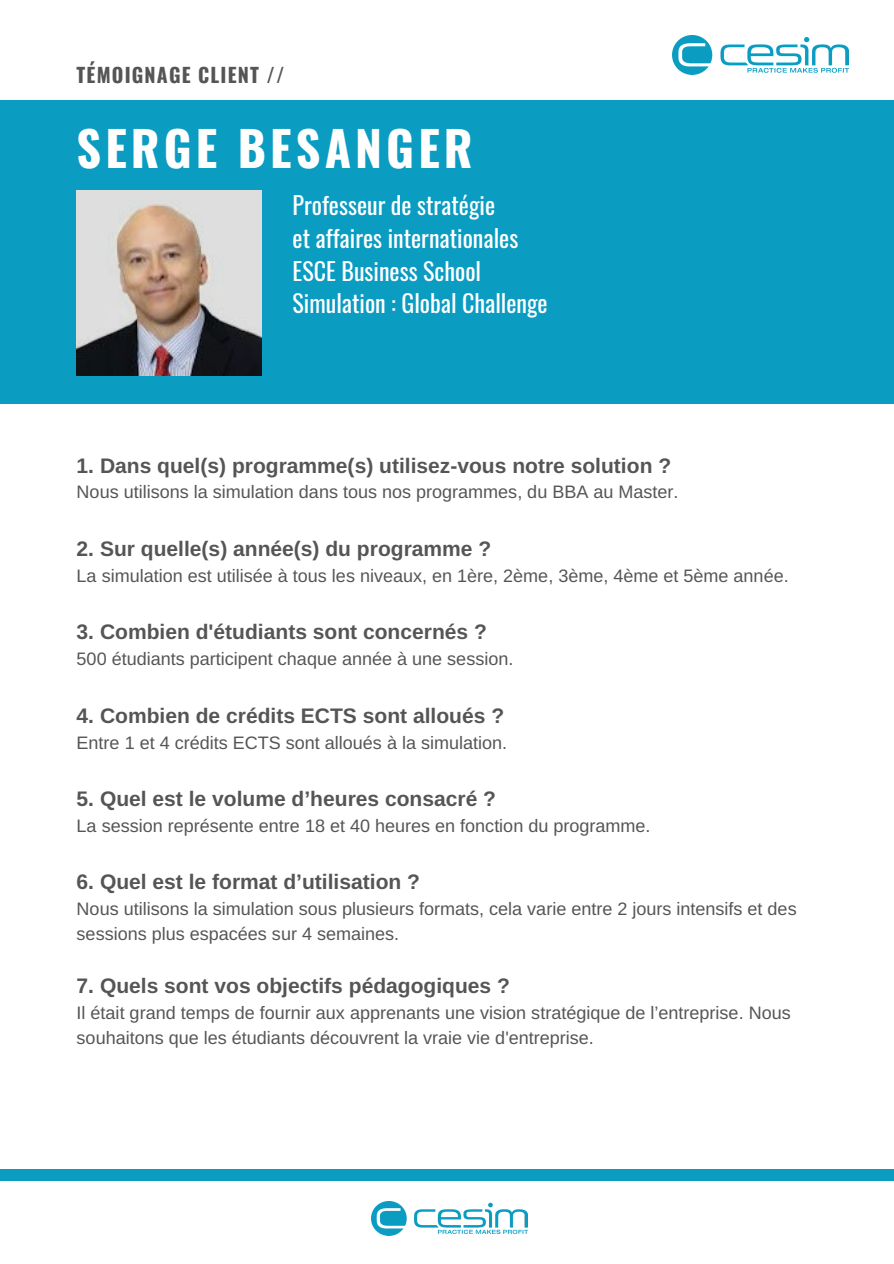
<style>
.page{position:relative;width:894px;height:1264px;background:#fff}
.page>*{position:absolute;margin:0;border:0;box-sizing:border-box;transform-origin:0 0}
.t1{font:700 48px "Oswald";letter-spacing:.085em;color:#fff}
.t2{font:24px/32.7px "Oswald";color:#fff}
.t3{font:700 21px "Arimo";color:#555}
.t4{font:700 19.8px "Oswald";letter-spacing:.06em;color:#555}
.t5{font:18px/24.8px "Arimo";color:#555}
</style>
<div class="page">
<div style="left:0;top:100px;width:893px;height:303px;background:#0b9cc2"></div>
<img style="left:77px;top:191px;width:184px;height:184px">
<img style="left:672px;top:35px;width:175px;height:40px">
<div style="left:0;top:1169px;width:893px;height:11px;background:#0b9cc2"></div>
<img style="left:371px;top:1201px;width:156px;height:34px">
<p class="t4" style="left:77px;top:60px;width:209px">TÉMOIGNAGE CLIENT //</p>
<h1 class="t1" style="left:77px;top:111px;width:397px">SERGE BESANGER</h1>
<h2 class="t2" style="left:292px;top:188px;width:256px">Professeur de stratégie<br>et affaires internationales<br>ESCE Business School<br>Simulation : Global Challenge</h2>
<p class="t3" style="left:77px;top:453px;width:596px">1. Dans quel(s) programme(s) utilisez-vous notre solution ?</p>
<p class="t5" style="left:77px;top:480px;width:603px">Nous utilisons la simulation dans tous nos programmes, du BBA au Master.</p>
<p class="t3" style="left:77px;top:537px;width:416px">2. Sur quelle(s) année(s) du programme ?</p>
<p class="t5" style="left:77px;top:563px;width:713px">La simulation est utilisée à tous les niveaux, en 1ère, 2ème, 3ème, 4ème et 5ème année.</p>
<p class="t3" style="left:77px;top:620px;width:411px">3. Combien d'étudiants sont concernés ?</p>
<p class="t5" style="left:77px;top:646px;width:438px">500 étudiants participent chaque année à une session.</p>
<p class="t3" style="left:77px;top:703px;width:429px">4. Combien de crédits ECTS sont alloués ?</p>
<p class="t5" style="left:77px;top:730px;width:432px">Entre 1 et 4 crédits ECTS sont alloués à la simulation.</p>
<p class="t3" style="left:77px;top:787px;width:421px">5. Quel est le volume d’heures consacré ?</p>
<p class="t5" style="left:77px;top:813px;width:575px">La session représente entre 18 et 40 heures en fonction du programme.</p>
<p class="t3" style="left:77px;top:870px;width:345px">6. Quel est le format d’utilisation ?</p>
<p class="t5" style="left:77px;top:896px;width:721px">Nous utilisons la simulation sous plusieurs formats, cela varie entre 2 jours intensifs et des sessions plus espacées sur 4 semaines.</p>
<p class="t3" style="left:77px;top:973px;width:435px">7. Quels sont vos objectifs pédagogiques ?</p>
<p class="t5" style="left:77px;top:1000px;width:715px">Il était grand temps de fournir aux apprenants une vision stratégique de l’entreprise. Nous souhaitons que les étudiants découvrent la vraie vie d'entreprise.</p>
</div>
